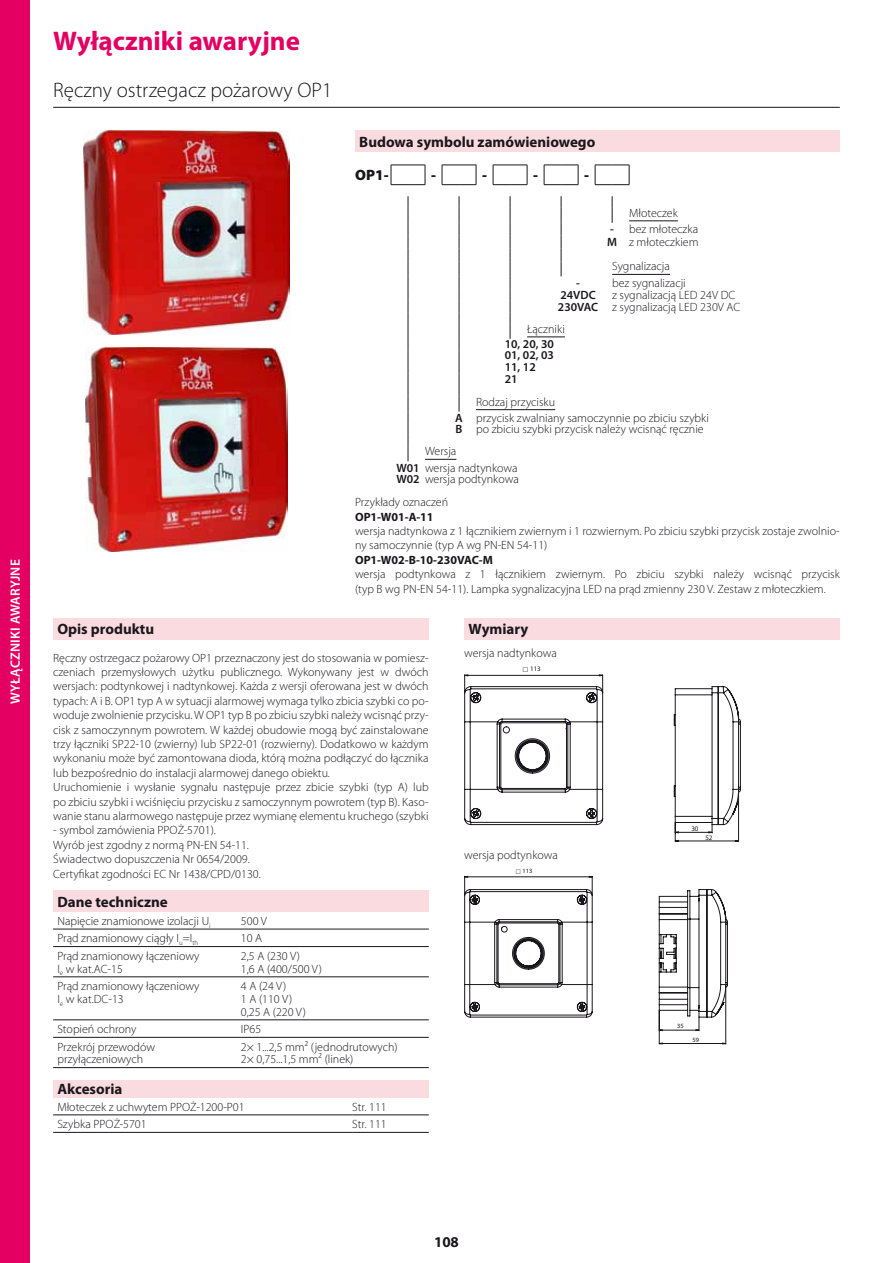
<style>
.page{position:relative;width:893px;height:1263px;background:#fff}
.page>*{position:absolute;margin:0;border:0;box-sizing:border-box;transform-origin:0 0}
.t1{font:700 27px "Myriad Pro";color:#e30062}
.t2{font:300 21px "Myriad Pro";color:#1a171c}
.t3{font:700 15px "Myriad Pro";color:#1a171c}
.t4{font:900 15px "Myriad Pro";color:#1a171c}
.t5{font:600 13.5px "Myriad Pro";letter-spacing:.02em;color:#fff}
.t6{font:300 12px/14.4px "Myriad Pro";color:#1a171c}
.t7{font:700 12px "Myriad Pro";color:#1a171c}
.t8{font:600 12px/11.6px "Myriad Pro";color:#1a171c}
.t9{font:6.9px "Myriad Pro";color:#1a171c}
.t10{font:6.45px "Myriad Pro";color:#1a171c}
.s1{font-weight:600}
</style>
<div class="page">
<div style="left:0;top:0;width:30px;height:1263px;background:#e30062"></div>
<img style="left:83px;top:131px;width:206px;height:204px">
<img style="left:85px;top:348px;width:202px;height:204px">
<div style="left:53px;top:890px;width:376px;height:21px;background:#fadbe0"></div>
<hr style="left:53px;top:929px;width:188px;height:1px;background:#1a171c">
<hr style="left:241px;top:929px;width:188px;height:1px;background:#1a171c">
<hr style="left:53px;top:946px;width:188px;height:1px;background:#1a171c">
<hr style="left:241px;top:946px;width:188px;height:1px;background:#1a171c">
<hr style="left:53px;top:976px;width:188px;height:1px;background:#1a171c">
<hr style="left:241px;top:976px;width:188px;height:1px;background:#1a171c">
<hr style="left:53px;top:1019px;width:188px;height:1px;background:#1a171c">
<hr style="left:241px;top:1019px;width:188px;height:1px;background:#1a171c">
<hr style="left:53px;top:1037px;width:188px;height:1px;background:#1a171c">
<hr style="left:241px;top:1037px;width:188px;height:1px;background:#1a171c">
<hr style="left:53px;top:1067px;width:188px;height:1px;background:#1a171c">
<hr style="left:241px;top:1067px;width:188px;height:1px;background:#1a171c">
<div style="left:355px;top:131px;width:485px;height:21px;background:#fadbe0"></div>
<svg style="left:391px;top:165px;width:35px;height:20px"></svg>
<svg style="left:442px;top:165px;width:35px;height:20px"></svg>
<svg style="left:493px;top:165px;width:35px;height:20px"></svg>
<svg style="left:544px;top:165px;width:35px;height:20px"></svg>
<svg style="left:595px;top:165px;width:35px;height:20px"></svg>
<svg style="left:612px;top:196px;width:1px;height:27px"></svg>
<svg style="left:561px;top:196px;width:1px;height:80px"></svg>
<svg style="left:510px;top:196px;width:1px;height:143px"></svg>
<svg style="left:459px;top:196px;width:1px;height:216px"></svg>
<svg style="left:408px;top:196px;width:1px;height:265px"></svg>
<hr style="left:629px;top:221px;width:49px;height:1px;background:#1a171c">
<hr style="left:612px;top:274px;width:58px;height:1px;background:#1a171c">
<hr style="left:527px;top:337px;width:38px;height:1px;background:#1a171c">
<hr style="left:476px;top:409px;width:79px;height:1px;background:#1a171c">
<hr style="left:425px;top:459px;width:31px;height:1px;background:#1a171c">
<div style="left:464px;top:618px;width:376px;height:21px;background:#fadbe0"></div>
<svg style="left:675px;top:839px;width:64px;height:3px"></svg>
<svg style="left:464px;top:674px;width:277px;height:165px"></svg>
<hr style="left:53px;top:107px;width:787px;height:1px;background:#1a171c">
<div style="left:53px;top:618px;width:376px;height:21px;background:#fadbe0"></div>
<div style="left:53px;top:1080px;width:376px;height:17px;background:#fadbe0"></div>
<hr style="left:53px;top:1114px;width:299px;height:1px;background:#1a171c">
<hr style="left:352px;top:1114px;width:77px;height:1px;background:#1a171c">
<hr style="left:53px;top:1132px;width:299px;height:1px;background:#1a171c">
<hr style="left:352px;top:1132px;width:77px;height:1px;background:#1a171c">
<svg style="left:464px;top:674px;width:139px;height:19px"></svg>
<svg style="left:464px;top:875px;width:264px;height:169px"></svg>
<p class="t5" style="left:7px;top:704px;width:146px;rotate:-90deg">Wyłączniki awaryjne</p>
<h1 class="t1" style="left:53px;top:23px;width:248px">Wyłączniki awaryjne</h1>
<h2 class="t2" style="left:53px;top:78px;width:281px">Ręczny ostrzegacz pożarowy OP1</h2>
<p class="t3" style="left:359px;top:132px;width:238px">Budowa symbolu zamówieniowego</p>
<p class="t4" style="left:355px;top:165px;width:35px">OP1-</p>
<p class="t4" style="left:431px;top:165px;width:6px">-</p>
<p class="t4" style="left:482px;top:165px;width:6px">-</p>
<p class="t4" style="left:533px;top:165px;width:6px">-</p>
<p class="t4" style="left:584px;top:165px;width:6px">-</p>
<p class="t6" style="left:629px;top:206px;width:50px">Młoteczek</p>
<p class="t6" style="left:607px;top:223px;width:93px;line-height:12.9px"><span class="s1">-</span> bez młoteczka<br><span class="s1">M</span> z młoteczkiem</p>
<p class="t6" style="left:612px;top:259px;width:59px">Sygnalizacja</p>
<p class="t8" style="left:576px;top:276px;width:5px">-</p>
<p class="t6" style="left:612px;top:276px;width:75px">bez sygnalizacji</p>
<p class="t8" style="left:560px;top:289px;width:36px">24VDC</p>
<p class="t6" style="left:558px;top:290px;width:184px;line-height:11.6px;text-indent:54px">z sygnalizacją LED 24V DC<br><span class="s1">230VAC</span> z sygnalizacją LED 230V AC</p>
<p class="t6" style="left:527px;top:322px;width:39px">Łączniki</p>
<p class="t8" style="left:505px;top:338px;width:51px">10, 20, 30<br>01, 02, 03<br>11, 12<br>21</p>
<p class="t6" style="left:455px;top:394px;width:255px;line-height:16.4px;text-indent:21px">Rodzaj przycisku<br><span class="s1">A</span> przycisk zwalniany samoczynnie po zbiciu szybki</p>
<p class="t6" style="left:425px;top:419px;width:280px;line-height:21.9px;text-indent:31px"><span class="s1">B</span> po zbiciu szybki przycisk należy wcisnąć ręcznie<br>Wersja</p>
<p class="t6" style="left:396px;top:462px;width:124px;line-height:11.6px"><span class="s1">W01</span> wersja nadtynkowa<br><span class="s1">W02</span> wersja podtynkowa</p>
<p class="t6" style="left:355px;top:495px;width:95px">Przykłady oznaczeń</p>
<p class="t7" style="left:355px;top:509px;width:80px">OP1-W01-A-11</p>
<p class="t6" style="left:355px;top:524px;width:486px">wersja nadtynkowa z 1 łącznikiem zwiernym i 1 rozwiernym. Po zbiciu szybki przycisk zostaje zwolnio&shy;ny samoczynnie (typ A wg PN-EN 54-11)</p>
<p class="t7" style="left:355px;top:552px;width:139px">OP1-W02-B-10-230VAC-M</p>
<p class="t6" style="left:355px;top:567px;width:486px">wersja podtynkowa z 1 łącznikiem zwiernym. Po zbiciu szybki należy wcisnąć przycisk (typ B wg PN-EN 54-11). Lampka sygnalizacyjna LED na prąd zmienny 230 V. Zestaw z młoteczkiem.</p>
<p class="t3" style="left:57px;top:619px;width:98px">Opis produktu</p>
<p class="t6" style="left:53px;top:650px;width:377px">Ręczny ostrzegacz pożarowy OP1 przeznaczony jest do stosowania w pomiesz&shy;czeniach przemysłowych użytku publicznego. Wykonywany jest w dwóch wersjach: podtynkowej i nadtynkowej. Każda z wersji oferowana jest w dwóch typach: A i B. OP1 typ A w sytuacji alarmowej wymaga tylko zbicia szybki co po&shy;woduje zwolnienie przycisku. W OP1 typ B po zbiciu szybki należy wcisnąć przy&shy;cisk z samoczynnym powrotem. W każdej obudowie mogą być zainstalowane trzy łączniki SP22-10 (zwierny) lub SP22-01 (rozwierny). Dodatkowo w każdym wykonaniu może być zamontowana dioda, którą można podłączyć do łącznika lub bezpośrednio do instalacji alarmowej danego obiektu.<br>Uruchomienie i wysłanie sygnału następuje przez zbicie szybki (typ A) lub po zbiciu szybki i wciśnięciu przycisku z samoczynnym powrotem (typ B). Kaso&shy;wanie stanu alarmowego następuje przez wymianę elementu kruchego (szybki</p>
<p class="t6" style="left:53px;top:823px;width:209px">- symbol zamówienia PPOŻ-5701).<br>Wyrób jest zgodny z normą PN-EN 54-11.<br>Świadectwo dopuszczenia Nr 0654/2009.<br>Certyfikat zgodności EC Nr 1438/CPD/0130.</p>
<p class="t3" style="left:57px;top:892px;width:112px">Dane techniczne</p>
<p class="t6" style="left:57px;top:914px;width:155px">Napięcie znamionowe izolacji U<sub>i</sub></p>
<p class="t6" style="left:241px;top:914px;width:27px">500 V</p>
<p class="t6" style="left:57px;top:931px;width:142px">Prąd znamionowy ciągły I<sub>u</sub>=I<sub>th</sub></p>
<p class="t6" style="left:241px;top:931px;width:23px">10 A</p>
<p class="t6" style="left:57px;top:950px;width:144px;line-height:12.8px">Prąd znamionowy łączeniowy<br>I<sub>e</sub> w kat.AC-15</p>
<p class="t6" style="left:241px;top:950px;width:82px;line-height:12.8px">2,5 A (230 V)<br>1,6 A (400/500 V)</p>
<p class="t6" style="left:57px;top:980px;width:144px;line-height:12.8px">Prąd znamionowy łączeniowy<br>I<sub>e</sub> w kat.DC-13</p>
<p class="t6" style="left:241px;top:980px;width:67px;line-height:12.8px">4 A (24 V)<br>1 A (110 V)<br>0,25 A (220 V)</p>
<p class="t6" style="left:57px;top:1022px;width:81px">Stopień ochrony</p>
<p class="t6" style="left:241px;top:1022px;width:22px">IP65</p>
<p class="t6" style="left:57px;top:1040px;width:99px;line-height:12.8px">Przekrój przewodów przyłączeniowych</p>
<p class="t6" style="left:241px;top:1040px;width:158px;line-height:12.8px">2× 1...2,5 mm² (jednodrutowych)<br>2× 0,75...1,5 mm² (linek)</p>
<p class="t3" style="left:57px;top:1080px;width:67px">Akcesoria</p>
<p class="t6" style="left:57px;top:1099px;width:189px">Młoteczek z uchwytem PPOŻ-1200-P01</p>
<p class="t6" style="left:352px;top:1099px;width:36px">Str. 111</p>
<p class="t6" style="left:57px;top:1117px;width:91px">Szybka PPOŻ-5701</p>
<p class="t6" style="left:352px;top:1117px;width:36px">Str. 111</p>
<p class="t3" style="left:469px;top:619px;width:61px">Wymiary</p>
<p class="t6" style="left:464px;top:646px;width:94px">wersja nadtynkowa</p>
<p class="t9" style="left:530px;top:665px;width:12px">113</p>
<p class="t6" style="left:464px;top:848px;width:95px">wersja podtynkowa</p>
<p class="t10" style="left:523px;top:867px;width:11px">113</p>
<p class="t9" style="left:691px;top:824px;width:9px">30</p>
<p class="t9" style="left:705px;top:833px;width:9px">52</p>
<p class="t10" style="left:677px;top:1022px;width:8px">35</p>
<p class="t10" style="left:693px;top:1035px;width:8px">59</p>
<p class="t3" style="left:434px;top:1232px;width:26px">108</p>
</div>
